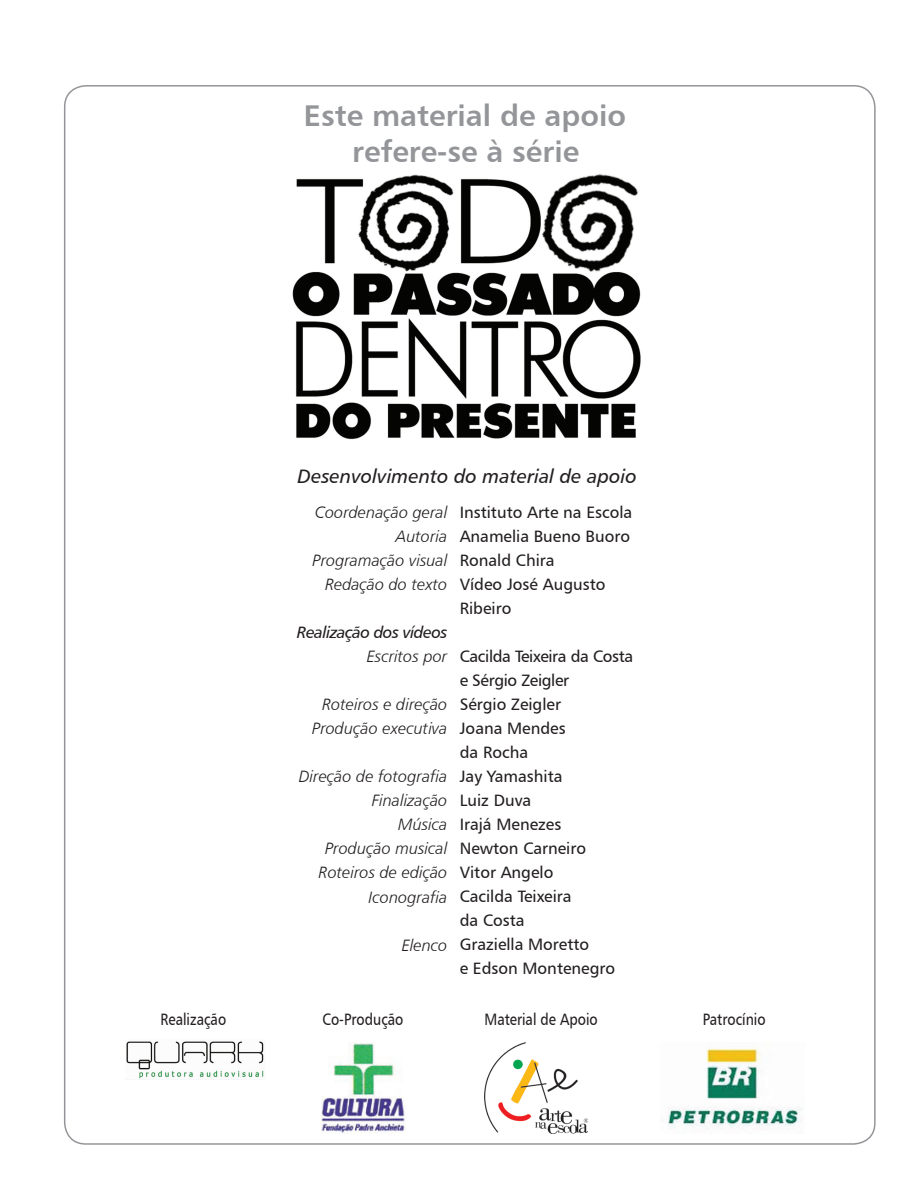
<style>
.page{position:relative;width:918px;height:1188px;background:#fff}
.page>*{position:absolute;margin:0;border:0;box-sizing:border-box;transform-origin:0 0}
.t1{font:30px/36px "Humanist 777 BT Bold B";color:#939598;text-align:center}
.t2{font:19.5px "Humanist 777 BT Italic B";color:#231f20}
.t3{font:16.5px/24px "Humanist 777 BT Roman B";color:#231f20}
.t4{font:16.5px/24px "Humanist 777 BT Light Italic B";color:#231f20;text-align:right}
.t5{font:16.5px "Humanist 777 BT Roman B";color:#231f20;scale:.85 1}
.t6{font:16.5px "Humanist 777 BT Italic B";letter-spacing:-.03em;color:#231f20}
</style>
<div class="page">
<img style="left:292px;top:174px;width:349px;height:266px">
<img style="left:321px;top:1042px;width:85px;height:92px">
<img style="left:484px;top:1042px;width:103px;height:92px">
<img style="left:663px;top:1047px;width:140px;height:82px">
<img style="left:126px;top:1041px;width:138px;height:38px">
<h1 class="t1" style="left:304px;top:97px;width:324px">Este material de apoio refere-se à série</h1>
<p class="t2" style="left:298px;top:464px;width:341px">Desenvolvimento do material de apoio</p>
<p class="t4" style="left:312px;top:500px;width:137px">Coordenação geral<br>Autoria<br>Programação visual<br>Redação do texto</p>
<p class="t6" style="left:297px;top:622px;width:152px">Realização dos vídeos</p>
<p class="t4" style="left:367px;top:644px;width:82px">Escritos por</p>
<p class="t4" style="left:312px;top:692px;width:137px">Roteiros e direção<br>Produção executiva</p>
<p class="t4" style="left:299px;top:764px;width:150px">Direção de fotografia<br>Finalização<br>Música<br>Produção musical<br>Roteiros de edição<br>Iconografia</p>
<p class="t4" style="left:402px;top:933px;width:47px">Elenco</p>
<p class="t3" style="left:460px;top:500px;width:174px">Instituto Arte na Escola<br>Anamelia Bueno Buoro<br>Ronald Chira<br>Vídeo José Augusto<br>Ribeiro</p>
<p class="t3" style="left:460px;top:644px;width:175px">Cacilda Teixeira da Costa e Sérgio Zeigler<br>Sérgio Zeigler<br>Joana Mendes<br>da Rocha<br>Jay Yamashita<br>Luiz Duva<br>Irajá Menezes<br>Newton Carneiro<br>Vitor Angelo<br>Cacilda Teixeira<br>da Costa<br>Graziella Moretto<br>e Edson Montenegro</p>
<p class="t5" style="left:160px;top:1009px;width:79px">Realização</p>
<p class="t5" style="left:323px;top:1009px;width:97px">Co-Produção</p>
<p class="t5" style="left:485px;top:1009px;width:135px">Material de Apoio</p>
<p class="t5" style="left:703px;top:1009px;width:75px">Patrocínio</p>
</div>
